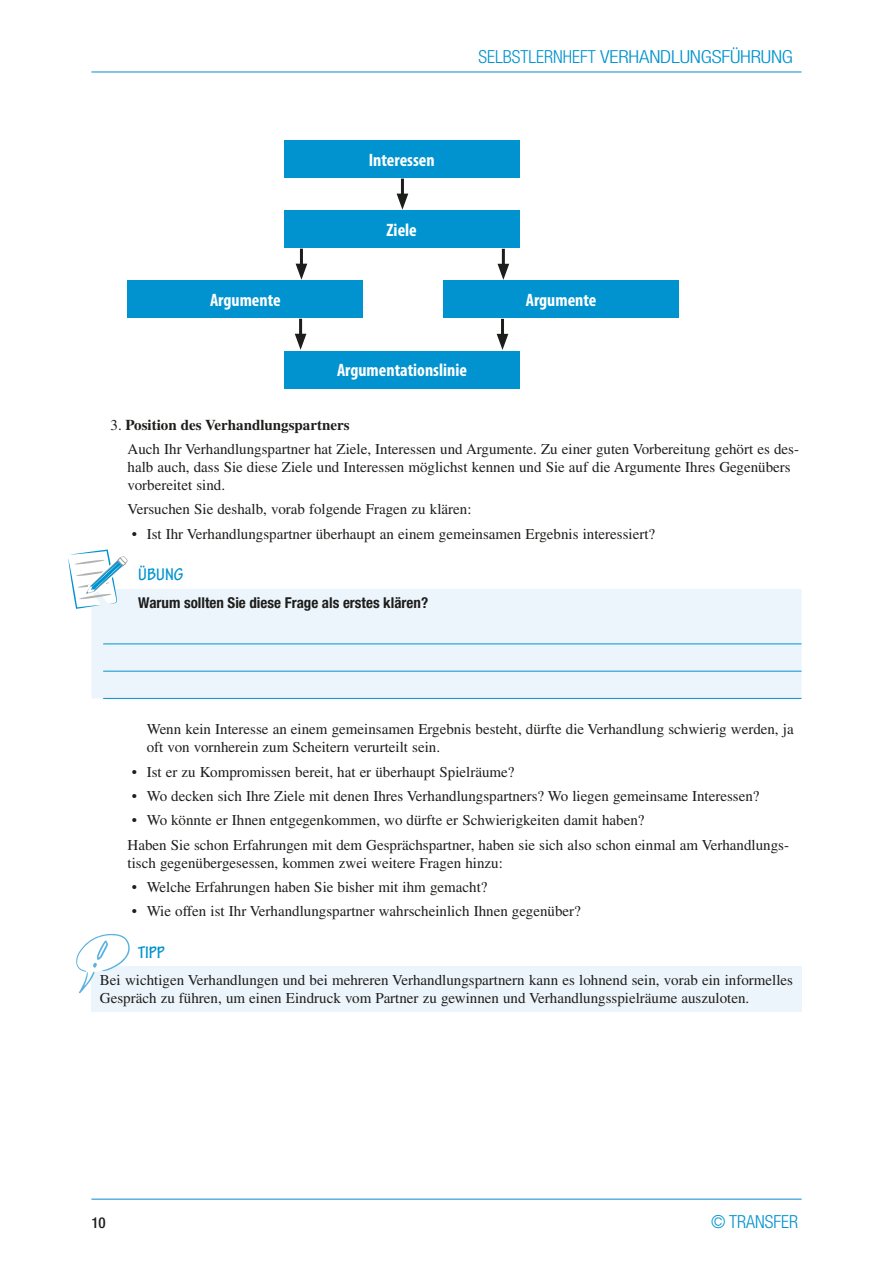
<style>
.page{position:relative;width:893px;height:1263px;background:#fff}
.page>*{position:absolute;margin:0;border:0;box-sizing:border-box;transform-origin:0 0}
.t1{font:700 condensed 18px "Myriad Pro";color:#fff}
.t2{font:300 condensed 18px "Helvetica Neue LT Std";color:#0093d0}
.t3{font:700 condensed 18px "Tekton Pro";color:#0093d0}
.t4{font:15px/18px "Times LT Std";color:#1d1d1b}
.t5{font:700 condensed 15px "Helvetica Neue LT Std";color:#1d1d1b}
.t6{font:500 condensed 15px "Helvetica Neue LT Std";color:#1d1d1b}
.s1{font-weight:700}
</style>
<div class="page">
<hr style="left:91px;top:1198px;width:710px;height:2px;background:#5bb1e0">
<hr style="left:91px;top:71px;width:710px;height:2px;background:#5bb1e0">
<div style="left:284px;top:140px;width:235px;height:38px;background:#0093d0"></div>
<hr style="left:502px;top:249px;width:3px;height:20px;background:#1d1d1b">
<svg style="left:497px;top:264px;width:12px;height:16px"></svg>
<div style="left:128px;top:280px;width:235px;height:37px;background:#0093d0"></div>
<div style="left:284px;top:210px;width:235px;height:38px;background:#0093d0"></div>
<div style="left:443px;top:280px;width:236px;height:37px;background:#0093d0"></div>
<hr style="left:300px;top:249px;width:3px;height:20px;background:#1d1d1b">
<svg style="left:296px;top:264px;width:11px;height:16px"></svg>
<hr style="left:401px;top:179px;width:3px;height:20px;background:#1d1d1b">
<svg style="left:397px;top:194px;width:11px;height:16px"></svg>
<hr style="left:501px;top:319px;width:3px;height:21px;background:#1d1d1b">
<svg style="left:497px;top:334px;width:11px;height:16px"></svg>
<hr style="left:299px;top:319px;width:3px;height:20px;background:#1d1d1b">
<svg style="left:295px;top:334px;width:11px;height:16px"></svg>
<div style="left:284px;top:351px;width:236px;height:37px;background:#0093d0"></div>
<div style="left:91px;top:589px;width:710px;height:109px;background:#edf5fc"></div>
<hr style="left:103px;top:643px;width:698px;height:1px;background:#0093d0">
<hr style="left:103px;top:671px;width:698px;height:1px;background:#0093d0">
<hr style="left:103px;top:698px;width:698px;height:1px;background:#0093d0">
<div style="left:91px;top:966px;width:710px;height:46px;background:#edf5fc"></div>
<svg style="left:68px;top:549px;width:62px;height:60px"></svg>
<svg style="left:76px;top:934px;width:54px;height:59px"></svg>
<p class="t1" style="left:210px;top:288px;width:72px">Argumente</p>
<p class="t1" style="left:369px;top:149px;width:67px">Interessen</p>
<p class="t1" style="left:387px;top:218px;width:32px">Ziele</p>
<p class="t2" style="left:479px;top:46px;width:316px">SELBSTLERNHEFT VERHANDLUNGSFÜHRUNG</p>
<p class="t1" style="left:526px;top:288px;width:72px">Argumente</p>
<p class="t1" style="left:337px;top:359px;width:131px">Argumentationslinie</p>
<p class="t4" style="left:128px;top:412px;width:673px;line-height:24.3px;text-indent:-17px">3. <span class="s1">Position des Verhandlungspartners<br></span>Auch Ihr Verhandlungspartner hat Ziele, Interessen und Argumente. Zu einer guten Vorbereitung gehört es des-</p>
<p class="t4" style="left:128px;top:458px;width:665px">halb auch, dass Sie diese Ziele und Interessen möglichst kennen und Sie auf die Argumente Ihres Gegenübers vorbereitet sind.</p>
<p class="t4" style="left:128px;top:500px;width:345px">Versuchen Sie deshalb, vorab folgende Fragen zu klären:</p>
<p class="t4" style="left:132px;top:525px;width:525px">• Ist Ihr Verhandlungspartner überhaupt an einem gemeinsamen Ergebnis interessiert?</p>
<p class="t3" style="left:138px;top:564px;width:47px">ÜBUNG</p>
<p class="t5" style="left:138px;top:594px;width:292px">Warum sollten Sie diese Frage als erstes klären?</p>
<p class="t4" style="left:147px;top:720px;width:648px">Wenn kein Interesse an einem gemeinsamen Ergebnis besteht, dürfte die Verhandlung schwierig werden, ja oft von vornherein zum Scheitern verurteilt sein.</p>
<p class="t4" style="left:132px;top:762px;width:384px">• Ist er zu Kompromissen bereit, hat er überhaupt Spielräume?</p>
<p class="t4" style="left:132px;top:787px;width:629px">• Wo decken sich Ihre Ziele mit denen Ihres Verhandlungspartners? Wo liegen gemeinsame Interessen?</p>
<p class="t4" style="left:128px;top:808px;width:663px;line-height:24.5px">• Wo könnte er Ihnen entgegenkommen, wo dürfte er Schwierigkeiten damit haben?<br>Haben Sie schon Erfahrungen mit dem Gesprächspartner, haben sie sich also schon einmal am Verhandlungs-</p>
<p class="t4" style="left:128px;top:854px;width:377px">tisch gegenübergesessen, kommen zwei weitere Fragen hinzu:</p>
<p class="t4" style="left:132px;top:878px;width:357px">• Welche Erfahrungen haben Sie bisher mit ihm gemacht?</p>
<p class="t4" style="left:132px;top:902px;width:451px">• Wie offen ist Ihr Verhandlungspartner wahrscheinlich Ihnen gegenüber?</p>
<p class="t3" style="left:138px;top:942px;width:28px">TIPP</p>
<p class="t4" style="left:100px;top:971px;width:695px">Bei wichtigen Verhandlungen und bei mehreren Verhandlungspartnern kann es lohnend sein, vorab ein informelles<br>Gespräch zu führen, um einen Eindruck vom Partner zu gewinnen und Verhandlungsspielräume auszuloten.</p>
<p class="t6" style="left:91px;top:1213px;width:16px">10</p>
<p class="t2" style="left:711px;top:1211px;width:89px">© TRANSFER</p>
</div>
